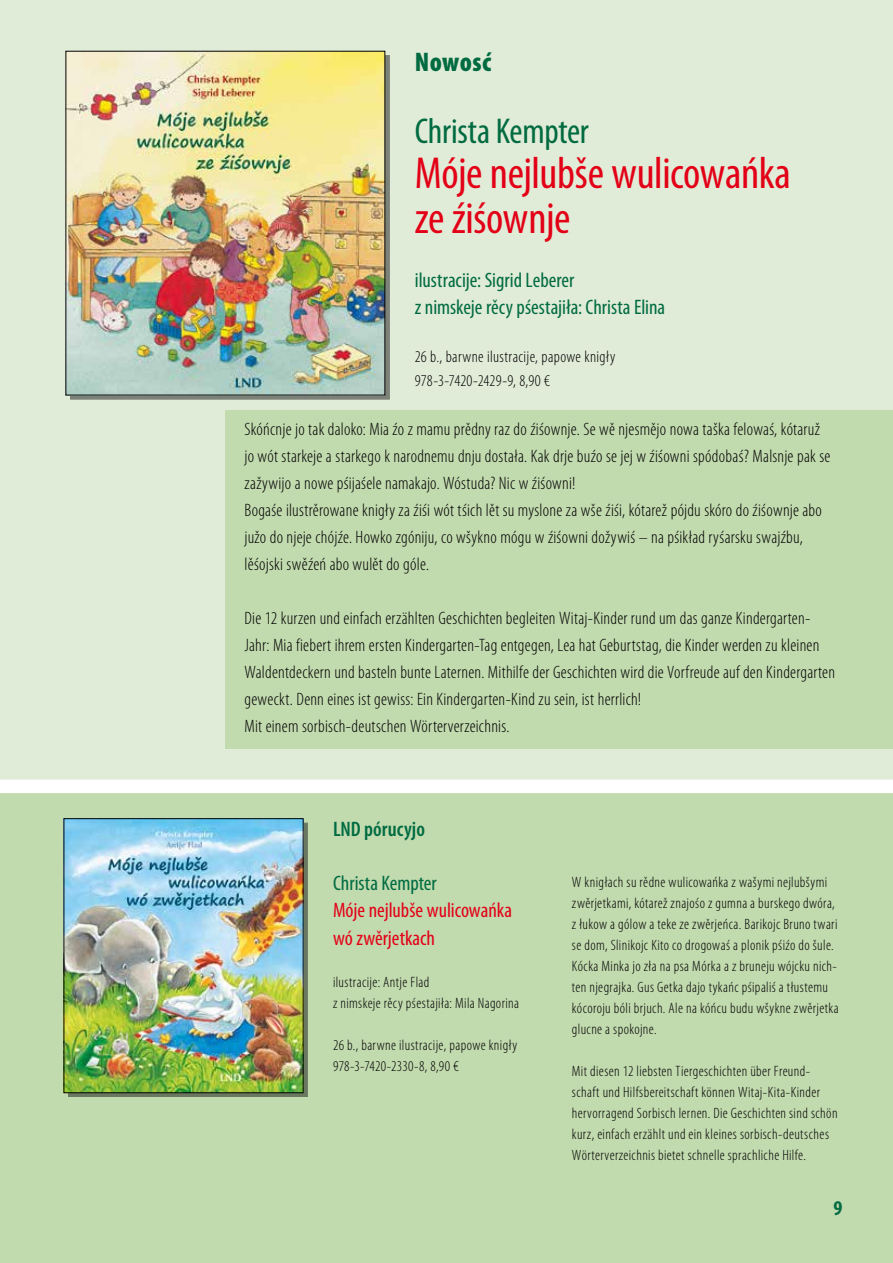
<style>
.page{position:relative;width:893px;height:1263px;background:#fff}
.page>*{position:absolute;margin:0;border:0;box-sizing:border-box;transform-origin:0 0}
.t1{font:condensed 45px/45px "Myriad Pro";letter-spacing:-.01em;color:#e30017}
.t2{font:condensed 36px "Myriad Pro";letter-spacing:-.01em;color:#006b41}
.t3{font:900 condensed 27px "Myriad Pro";letter-spacing:.015em;color:#006b41}
.t4{font:condensed 21px/27px "Myriad Pro";color:#006b41}
.t5{font:condensed 21px/27px "Myriad Pro";color:#e30017}
.t6{font:600 condensed 21px "Myriad Pro";letter-spacing:.005em;color:#006b41}
.t7{font:700 condensed 21px "Myriad Pro";color:#006b41}
.t8{font:300 condensed 18px/27px "Myriad Pro";letter-spacing:.015em;color:#000}
.t9{font:300 condensed 16.5px/24px "Myriad Pro";letter-spacing:.02em;color:#000}
.t10{font:300 condensed 15px/21px "Myriad Pro";letter-spacing:.025em;color:#000}
</style>
<div class="page">
<hr style="left:0;top:0;width:2px;height:1263px;background:#e1ecd8">
<div style="left:0;top:793px;width:893px;height:470px;background:#c1daae"></div>
<div style="left:2px;top:0;width:891px;height:782px;background:#e1ecd8"></div>
<div style="left:225px;top:410px;width:668px;height:338px;background:#c1daae"></div>
<div style="left:68px;top:823px;width:240px;height:274px;background:#000;opacity:.45"></div>
<img style="left:66px;top:820px;width:235px;height:271px">
<div style="left:64px;top:818px;width:239px;height:275px;border:1px solid #000"></div>
<div style="left:70px;top:55px;width:319px;height:345px;background:#000;opacity:.45"></div>
<img style="left:68px;top:53px;width:315px;height:340px">
<div style="left:0;top:779px;width:893px;height:14px;background:#fff"></div>
<h3 class="t3" style="left:415px;top:47px;width:78px">Nowosć</h3>
<h2 class="t2" style="left:415px;top:110px;width:176px">Christa Kempter</h2>
<h1 class="t1" style="left:415px;top:150px;width:378px">Móje nejlubše wulicowańka ze źiśownje</h1>
<p class="t4" style="left:415px;top:267px;width:252px">ilustracije: Sigrid Leberer<br>z nimskeje rěcy pśestajiła: Christa Elina</p>
<p class="t9" style="left:415px;top:345px;width:202px">26 b., barwne ilustracije, papowe knigły<br>978-3-7420-2429-9, 8,90 €</p>
<p class="t8" style="left:244px;top:415px;width:587px">Skóńcnje jo tak daloko: Mia źo z mamu prědny raz do źiśownje. Se wě njesmějo nowa taška felowaś, kótaruž jo wót starkeje a starkego k narodnemu dnju dostała. Kak drje buźo se jej w źiśowni spódobaś? Malsnje pak se zažywijo a nowe pśijaśele namakajo. Wóstuda? Nic w źiśowni!<br>Bogaśe ilustrěrowane knigły za źiśi wót tśich lět su myslone za wše źiśi, kótarež pójdu skóro do źiśownje abo južo do njeje chójźe. Howko zgóniju, co wšykno mógu w źiśowni dožywiś – na pśikład ryśarsku swajźbu, lěśojski swěźeń abo wulět do góle.</p>
<p class="t8" style="left:244px;top:604px;width:592px">Die 12 kurzen und einfach erzählten Geschichten begleiten Witaj-Kinder rund um das ganze Kindergarten-Jahr: Mia fiebert ihrem ersten Kindergarten-Tag entgegen, Lea hat Geburtstag, die Kinder werden zu kleinen Waldentdeckern und basteln bunte Laternen. Mithilfe der Geschichten wird die Vorfreude auf den Kindergarten geweckt. Denn eines ist gewiss: Ein Kindergarten-Kind zu sein, ist herrlich!<br>Mit einem sorbisch-deutschen Wörterverzeichnis.</p>
<p class="t6" style="left:333px;top:818px;width:93px">LND pórucyjo</p>
<p class="t4" style="left:333px;top:870px;width:105px">Christa Kempter</p>
<p class="t5" style="left:333px;top:897px;width:181px">Móje nejlubše wulicowańka wó zwěrjetkach</p>
<p class="t10" style="left:333px;top:971px;width:188px">ilustracije: Antje Flad<br>z nimskeje rěcy pśestajiła: Mila Nagorina</p>
<p class="t10" style="left:333px;top:1034px;width:186px">26 b., barwne ilustracije, papowe knigły<br>978-3-7420-2330-8, 8,90 €</p>
<p class="t10" style="left:572px;top:872px;width:268px">W knigłach su rědne wulicowańka z wašymi nejlubšymi zwěrjetkami, kótarež znajośo z gumna a burskego dwóra, z łukow a gólow a teke ze zwěrjeńca. Barikojc Bruno twari se dom, Slinikojc Kito co drogowaś a plonik pśiźo do šule.<br>Kócka Minka jo zła na psa Mórka a z bruneju wójcku nich&shy;ten njegrajka. Gus Getka dajo tykańc pśipaliś a tłustemu kócoroju bóli brjuch. Ale na kóńcu budu wšykne zwěrjetka glucne a spokojne.</p>
<p class="t10" style="left:572px;top:1061px;width:267px">Mit diesen 12 liebsten Tiergeschichten über Freund&shy;schaft und Hilfsbereitschaft können Witaj-Kita-Kinder hervorragend Sorbisch lernen. Die Geschichten sind schön kurz, einfach erzählt und ein kleines sorbisch-deutsches Wörterverzeichnis bietet schnelle sprachliche Hilfe.</p>
<p class="t7" style="left:835px;top:1195px;width:10px">9</p>
</div>
